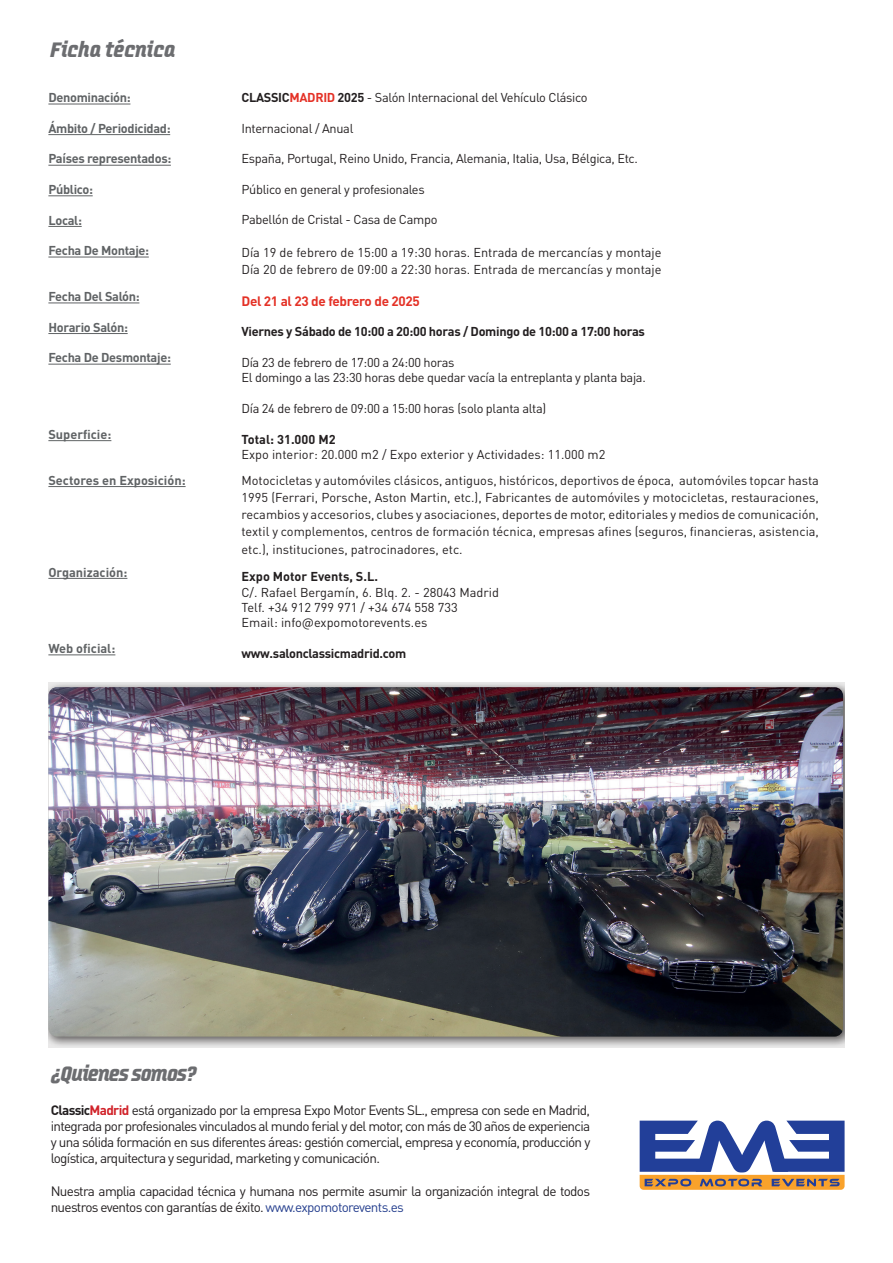
<style>
.page{position:relative;width:893px;height:1263px;background:#fff}
.page>*{position:absolute;margin:0;border:0;box-sizing:border-box;transform-origin:0 0}
.t1{font:22.5px "Transfer F Italic";letter-spacing:-.03em;color:#6c6d70}
.t2{font:22.5px "Transfer F Italic";letter-spacing:-.01em;color:#6c6d70}
.t3{font:13.5px/16.2px "DINOT";letter-spacing:-.05em;color:#231f20;text-align:justify}
.t4{font:700 13.5px "DINOT";letter-spacing:-.025em;color:#e43126}
.t5{font:12.75px/17.2px "DINOT";letter-spacing:-.025em;color:#231f20}
.t6{font:12.75px/15.3px "DINOT";color:#231f20}
.t7{font:700 12.75px "DINOT";letter-spacing:-.025em;color:#606365}
.t8{font:700 12.75px "DINOT";letter-spacing:-.025em;color:#231f20}
.t9{font:700 12.75px "DINOT";color:#606365}
.t10{font:700 12.75px "DINOT";color:#231f20}
.s1{font-weight:700}
.s2{font-weight:700;color:#e43126}
.s3{font-weight:700;color:#d1232a}
.s4{color:#253f8e}
</style>
<div class="page">
<hr style="left:48px;top:104px;width:82px;height:1px;background:#606365">
<hr style="left:48px;top:134px;width:122px;height:1px;background:#606365">
<hr style="left:48px;top:165px;width:123px;height:1px;background:#606365">
<hr style="left:48px;top:195px;width:45px;height:1px;background:#606365">
<hr style="left:48px;top:226px;width:34px;height:1px;background:#606365">
<hr style="left:48px;top:257px;width:101px;height:1px;background:#606365">
<hr style="left:48px;top:303px;width:91px;height:1px;background:#606365">
<hr style="left:48px;top:333px;width:80px;height:1px;background:#606365">
<hr style="left:48px;top:364px;width:123px;height:1px;background:#606365">
<hr style="left:48px;top:440px;width:63px;height:1px;background:#606365">
<hr style="left:48px;top:486px;width:138px;height:1px;background:#606365">
<hr style="left:48px;top:578px;width:79px;height:1px;background:#606365">
<hr style="left:48px;top:654px;width:67px;height:1px;background:#606365">
<svg style="left:640px;top:1120px;width:205px;height:70px"></svg>
<svg style="left:48px;top:682px;width:797px;height:365px;background:#bbbab9"></svg>
<img style="left:48px;top:687px;width:795px;height:349px">
<h1 class="t2" style="left:49px;top:36px;width:127px">Ficha técnica</h1>
<p class="t7" style="left:48px;top:89px;width:84px">Denominación:</p>
<p class="t7" style="left:48px;top:120px;width:124px">Ámbito / Periodicidad:</p>
<p class="t7" style="left:48px;top:150px;width:124px">Países representados:</p>
<p class="t7" style="left:48px;top:181px;width:46px">Público:</p>
<p class="t7" style="left:48px;top:211px;width:35px">Local:</p>
<p class="t7" style="left:48px;top:242px;width:102px">Fecha De Montaje:</p>
<p class="t7" style="left:48px;top:288px;width:93px">Fecha Del Salón:</p>
<p class="t7" style="left:48px;top:319px;width:81px">Horario Salón:</p>
<p class="t7" style="left:48px;top:349px;width:124px">Fecha De Desmontaje:</p>
<p class="t9" style="left:48px;top:426px;width:64px">Superficie:</p>
<p class="t9" style="left:48px;top:472px;width:139px">Sectores en Exposición:</p>
<p class="t9" style="left:48px;top:563px;width:81px">Organización:</p>
<p class="t9" style="left:48px;top:640px;width:69px">Web oficial:</p>
<p class="t5" style="left:241px;top:88px;width:348px"><span class="s1">CLASSIC</span><span class="s2">MADRID</span> <span class="s1">2025</span> - Salón Internacional del Vehículo Clásico</p>
<p class="t5" style="left:241px;top:119px;width:114px">Internacional / Anual</p>
<p class="t5" style="left:241px;top:150px;width:398px">España, Portugal, Reino Unido, Francia, Alemania, Italia, Usa, Bélgica, Etc.</p>
<p class="t5" style="left:241px;top:180px;width:185px">Público en general y profesionales</p>
<p class="t5" style="left:241px;top:211px;width:197px">Pabellón de Cristal - Casa de Campo</p>
<p class="t6" style="left:241px;top:243px;width:421px;line-height:17.2px">Día 19 de febrero de 15:00 a 19:30 horas. Entrada de mercancías y montaje<br>Día 20 de febrero de 09:00 a 22:30 horas. Entrada de mercancías y montaje</p>
<p class="t4" style="left:241px;top:292px;width:180px">Del 21 al 23 de febrero de 2025</p>
<p class="t8" style="left:241px;top:323px;width:405px">Viernes y Sábado de 10:00 a 20:00 horas / Domingo de 10:00 a 17:00 horas</p>
<p class="t5" style="left:241px;top:354px;width:406px;line-height:15.3px">Día 23 de febrero de 17:00 a 24:00 horas<br>El domingo a las 23:30 horas debe quedar vacía la entreplanta y planta baja.</p>
<p class="t5" style="left:241px;top:399px;width:306px">Día 24 de febrero de 09:00 a 15:00 horas (solo planta alta)</p>
<p class="t10" style="left:241px;top:430px;width:96px">Total: 31.000 M2</p>
<p class="t6" style="left:241px;top:446px;width:365px">Expo interior: 20.000 m2 / Expo exterior y Actividades: 11.000 m2</p>
<p class="t5" style="left:241px;top:471px;width:579px;text-align:justify">Motocicletas y automóviles clásicos, antiguos, históricos, deportivos de época, automóviles topcar hasta 1995 (Ferrari, Porsche, Aston Martin, etc.), Fabricantes de automóviles y motocicletas, restauraciones, recambios y accesorios, clubes y asociaciones, deportes de motor, editoriales y medios de comunicación, textil y complementos, centros de formación técnica, empresas afines (seguros, financieras, asistencia, etc.), instituciones, patrocinadores, etc.</p>
<p class="t10" style="left:241px;top:568px;width:138px">Expo Motor Events, S.L.</p>
<p class="t6" style="left:241px;top:584px;width:259px">C/. Rafael Bergamín, 6. Blq. 2. - 28043 Madrid<br>Telf. +34 912 799 971 / +34 674 558 733<br>Email: info@expomotorevents.es</p>
<p class="t8" style="left:241px;top:644px;width:166px">www.salonclassicmadrid.com</p>
<h1 class="t1" style="left:51px;top:1060px;width:146px">¿Quienessomos?</h1>
<p class="t3" style="left:51px;top:1101px;width:541px"><span class="s1">Classic</span><span class="s3">Madrid</span> está organizado por la empresa Expo Motor Events SL., empresa con sede en Madrid, integrada por profesionales vinculados al mundo ferial y del motor, con más de 30 años de experiencia y una sólida formación en sus diferentes áreas: gestión comercial, empresa y economía, producción y logística, arquitectura y seguridad, marketing y comunicación.</p>
<p class="t3" style="left:51px;top:1182px;width:541px">Nuestra amplia capacidad técnica y humana nos permite asumir la organización integral de todos nuestros eventos con garantías de éxito. <span class="s4">www.expomotorevents.es</span></p>
</div>
